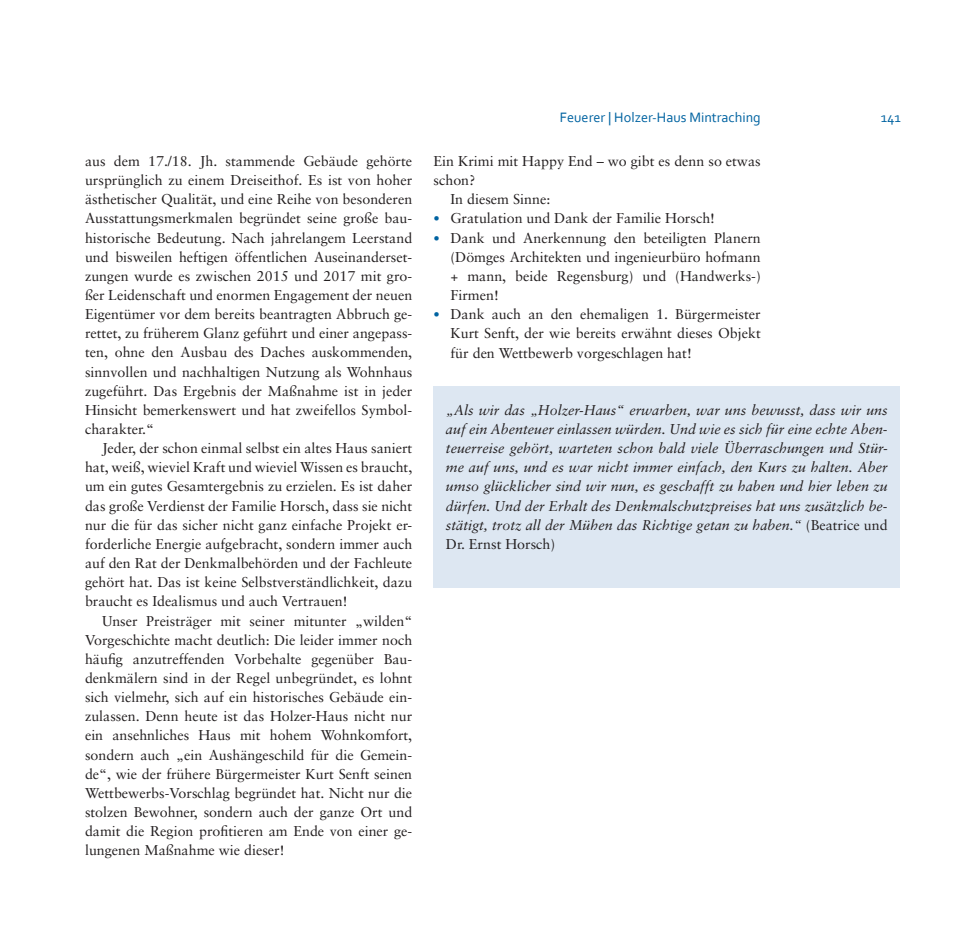
<style>
.page{position:relative;width:978px;height:936px;background:#fff}
.page>*{position:absolute;margin:0;border:0;box-sizing:border-box;transform-origin:0 0}
.t1{font:14.25px/19.2px "Sabon";color:#231f20;text-align:justify}
.t2{font:italic 14.25px/19.2px "Sabon";color:#231f20;text-align:justify}
.t3{font:14.25px "Corbel";color:#0063a1}
.s1{font-family:"Corbel";color:#0063a1}
.s2{font-style:normal}
</style>
<div class="page">
<div style="left:434px;top:386px;width:466px;height:201px;background:#dde7f2"></div>
<p class="t1" style="left:85px;top:151px;width:329px">aus dem 17./18. Jh. stammende Gebäude gehörte ursprünglich zu einem Dreiseithof. Es ist von hoher ästhetischer Qualität, und eine Reihe von besonderen Ausstattungsmerkmalen begründet seine große bau&shy;historische Bedeutung. Nach jahrelangem Leerstand und bisweilen heftigen öffentlichen Auseinanderset&shy;zungen wurde es zwischen 2015 und 2017 mit gro&shy;ßer Leidenschaft und enormen Engagement der neuen Eigentümer vor dem bereits beantragten Abbruch ge&shy;rettet, zu früherem Glanz geführt und einer angepass&shy;ten, ohne den Ausbau des Daches auskommenden, sinnvollen und nachhaltigen Nutzung als Wohnhaus zugeführt. Das Ergebnis der Maßnahme ist in jeder Hinsicht bemerkenswert und hat zweifellos Symbol&shy;charakter.“</p>
<p class="t1" style="left:85px;top:438px;width:329px;text-indent:17px">Jeder, der schon einmal selbst ein altes Haus saniert hat, weiß, wieviel Kraft und wieviel Wissen es braucht, um ein gutes Gesamtergebnis zu erzielen. Es ist daher das große Verdienst der Familie Horsch, dass sie nicht nur die für das sicher nicht ganz einfache Projekt er&shy;forderliche Energie aufgebracht, sondern immer auch auf den Rat der Denkmalbehörden und der Fachleute gehört hat. Das ist keine Selbstverständlichkeit, dazu braucht es Idealismus und auch Vertrauen!</p>
<p class="t1" style="left:85px;top:610px;width:329px;text-indent:17px">Unser Preisträger mit seiner mitunter „wilden“ Vorgeschichte macht deutlich: Die leider immer noch häufig anzutreffenden Vorbehalte gegenüber Bau&shy;denkmälern sind in der Regel unbegründet, es lohnt sich vielmehr, sich auf ein historisches Gebäude ein&shy;zulassen. Denn heute ist das Holzer-Haus nicht nur ein ansehnliches Haus mit hohem Wohnkomfort, sondern auch „ein Aushängeschild für die Gemein&shy;de“, wie der frühere Bürgermeister Kurt Senft seinen Wettbewerbs-Vorschlag begründet hat. Nicht nur die stolzen Bewohner, sondern auch der ganze Ort und damit die Region profitieren am Ende von einer ge&shy;lungenen Maßnahme wie dieser!</p>
<p class="t3" style="left:560px;top:108px;width:202px">Feuerer | Holzer-Haus Mintraching</p>
<p class="t3" style="left:881px;top:108px;width:22px">141</p>
<p class="t1" style="left:434px;top:151px;width:329px">Ein Krimi mit Happy End – wo gibt es denn so etwas</p>
<p class="t1" style="left:434px;top:170px;width:43px">schon?</p>
<p class="t1" style="left:451px;top:190px;width:101px">In diesem Sinne:</p>
<p class="t1" style="left:434px;top:209px;width:283px"><span class="s1">•</span> Gratulation und Dank der Familie Horsch!</p>
<p class="t1" style="left:451px;top:228px;width:312px;text-indent:-17px"><span class="s1">•</span> Dank und Anerkennung den beteiligten Planern (Dömges Architekten und ingenieurbüro hofmann + mann, beide Regensburg) und (Handwerks-)<br>Firmen!</p>
<p class="t1" style="left:451px;top:304px;width:312px;text-indent:-17px"><span class="s1">•</span> Dank auch an den ehemaligen 1. Bürgermeister Kurt Senft, der wie bereits erwähnt dieses Objekt für den Wettbewerb vorgeschlagen hat!</p>
<p class="t2" style="left:446px;top:400px;width:443px">„Als wir das „Holzer-Haus“ erwarben, war uns bewusst, dass wir uns auf ein Abenteuer einlassen würden. Und wie es sich für eine echte Aben&shy;teuerreise gehört, warteten schon bald viele Überraschungen und Stür&shy;me auf uns, und es war nicht immer einfach, den Kurs zu halten. Aber umso glücklicher sind wir nun, es geschafft zu haben und hier leben zu dürfen. Und der Erhalt des Denkmalschutzpreises hat uns zusätzlich be&shy;stätigt, trotz all der Mühen das Richtige getan zu haben.“ <span class="s2">(Beatrice und Dr. Ernst Horsch)</span></p>
</div>
